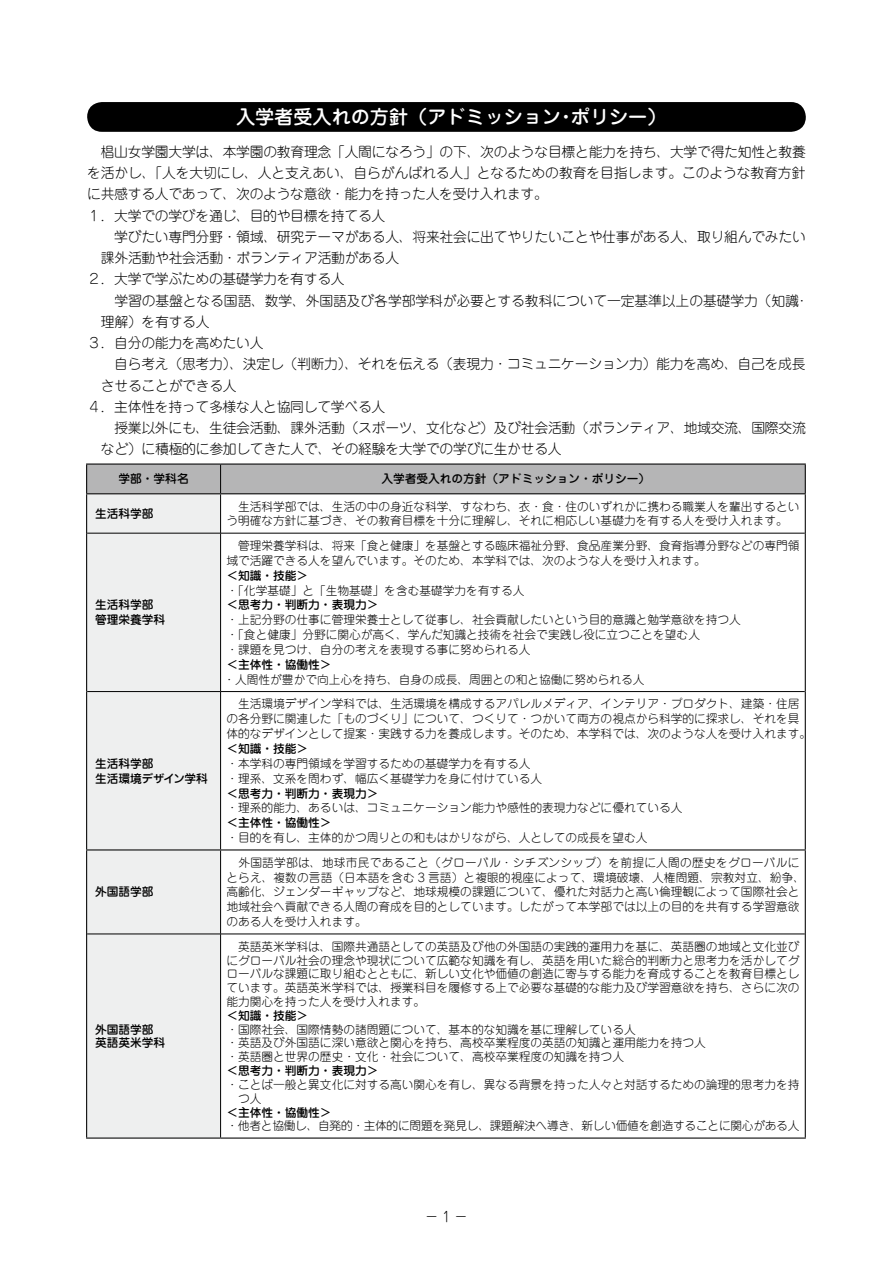
<style>
.page{position:relative;width:893px;height:1263px;background:#fff}
.page>*{position:absolute;margin:0;border:0;box-sizing:border-box;transform-origin:0 0}
.t1{font:500 19.2px "Jun 34 Pro";color:#fff}
.t2{font:300 13.8px "Jun 101 Pro";letter-spacing:-.02em;color:#000}
.t3{font:300 11.7px/14.9px "Jun 101 Pro";color:#000}
.t4{font:500 11.7px/14.9px "Jun 34 Pro";color:#000}
.t5{font:300 11.7px "Jun 101 Pro";letter-spacing:-.02em;color:#000}
</style>
<div class="page">
<div style="left:87px;top:102px;width:719px;height:30px;background:#000;border-radius:15px"></div>
<div style="left:87px;top:494px;width:133px;height:643px;background:#eeefef"></div>
<hr style="left:220px;top:494px;width:1px;height:39px;background:#000">
<hr style="left:220px;top:533px;width:1px;height:158px;background:#000">
<hr style="left:87px;top:934px;width:134px;height:1px;background:#000">
<hr style="left:221px;top:934px;width:584px;height:1px;background:#000">
<hr style="left:86px;top:1137px;width:135px;height:1px;background:#000">
<hr style="left:221px;top:1137px;width:585px;height:1px;background:#000">
<hr style="left:220px;top:692px;width:1px;height:157px;background:#000">
<hr style="left:220px;top:850px;width:1px;height:84px;background:#000">
<hr style="left:220px;top:934px;width:1px;height:203px;background:#000">
<hr style="left:86px;top:494px;width:1px;height:39px;background:#000">
<hr style="left:805px;top:494px;width:1px;height:39px;background:#000">
<hr style="left:86px;top:533px;width:1px;height:158px;background:#000">
<hr style="left:805px;top:533px;width:1px;height:158px;background:#000">
<hr style="left:86px;top:691px;width:1px;height:158px;background:#000">
<hr style="left:805px;top:691px;width:1px;height:158px;background:#000">
<hr style="left:86px;top:850px;width:1px;height:84px;background:#000">
<hr style="left:805px;top:850px;width:1px;height:84px;background:#000">
<hr style="left:86px;top:934px;width:1px;height:203px;background:#000">
<hr style="left:805px;top:934px;width:1px;height:203px;background:#000">
<hr style="left:86px;top:463px;width:135px;height:2px;background:#000">
<hr style="left:221px;top:463px;width:585px;height:2px;background:#000">
<svg style="left:86px;top:464px;width:720px;height:30px;background:#acacad"></svg>
<hr style="left:87px;top:533px;width:134px;height:1px;background:#000">
<hr style="left:221px;top:533px;width:584px;height:1px;background:#000">
<hr style="left:87px;top:691px;width:134px;height:1px;background:#000">
<hr style="left:221px;top:691px;width:584px;height:1px;background:#000">
<hr style="left:86px;top:849px;width:135px;height:1px;background:#000">
<hr style="left:221px;top:849px;width:585px;height:1px;background:#000">
<h1 class="t1" style="left:236px;top:102px;width:432px">入学者受入れの方針（アドミッション・ポリシー）</h1>
<p class="t2" style="left:87px;top:141px;width:720px">　椙山女学園大学は、本学園の教育理念「人間になろう」の下、次のような目標と能力を持ち、大学で得た知性と教養</p>
<p class="t2" style="left:87px;top:162px;width:720px">を活かし、「人を大切にし、人と支えあい、自らがんばれる人」となるための教育を目指します。このような教育方針</p>
<p class="t2" style="left:87px;top:183px;width:462px">に共感する人であって、次のような意欲・能力を持った人を受け入れます。</p>
<p class="t2" style="left:87px;top:204px;width:300px">１．大学での学びを通じ、目的や目標を持てる人</p>
<p class="t2" style="left:87px;top:226px;width:720px">　　学びたい専門分野・領域、研究テーマがある人、将来社会に出てやりたいことや仕事がある人、取り組んでみたい</p>
<p class="t2" style="left:101px;top:247px;width:300px">課外活動や社会活動・ボランティア活動がある人</p>
<p class="t2" style="left:87px;top:268px;width:259px">２．大学で学ぶための基礎学力を有する人</p>
<p class="t2" style="left:87px;top:289px;width:720px">　　学習の基盤となる国語、数学、外国語及び各学部学科が必要とする教科について一定基準以上の基礎学力（知識･</p>
<p class="t2" style="left:101px;top:311px;width:110px">理解）を有する人</p>
<p class="t2" style="left:87px;top:332px;width:178px">３．自分の能力を高めたい人</p>
<p class="t2" style="left:87px;top:353px;width:720px">　　自ら考え（思考力）、決定し（判断力）、それを伝える（表現力・コミュニケーション力）能力を高め、自己を成長</p>
<p class="t2" style="left:101px;top:374px;width:137px">させることができる人</p>
<p class="t2" style="left:87px;top:396px;width:300px">４．主体性を持って多様な人と協同して学べる人</p>
<p class="t2" style="left:87px;top:417px;width:720px">　　授業以外にも、生徒会活動、課外活動（スポーツ、文化など）及び社会活動（ボランティア、地域交流、国際交流</p>
<p class="t2" style="left:101px;top:438px;width:462px">など）に積極的に参加してきた人で、その経験を大学での学びに生かせる人</p>
<p class="t4" style="left:119px;top:470px;width:72px">学部・学科名</p>
<p class="t4" style="left:381px;top:470px;width:270px">入学者受入れの方針（アドミッション・ポリシー）</p>
<p class="t4" style="left:95px;top:505px;width:60px">生活科学部</p>
<p class="t3" style="left:226px;top:497px;width:574px">　生活科学部では、生活の中の身近な科学、すなわち、衣・食・住のいずれかに携わる職業人を輩出するという明確な方針に基づき、その教育目標を十分に理解し、それに相応しい基礎力を有する人を受け入れます。</p>
<p class="t4" style="left:95px;top:596px;width:72px">生活科学部管理栄養学科</p>
<p class="t4" style="left:95px;top:755px;width:114px">生活科学部<br>生活環境デザイン学科</p>
<p class="t4" style="left:95px;top:883px;width:60px">外国語学部</p>
<p class="t4" style="left:95px;top:1021px;width:72px;line-height:13.8px">外国語学部英語英米学科</p>
<p class="t3" style="left:226px;top:537px;width:574px">　管理栄養学科は、将来「食と健康」を基盤とする臨床福祉分野、食品産業分野、食育指導分野などの専門領域で活躍できる人を望んでいます。そのため、本学科では、次のような人を受け入れます。</p>
<p class="t4" style="left:226px;top:567px;width:83px">＜知識・技能＞</p>
<p class="t3" style="left:226px;top:581px;width:300px">・「化学基礎」と「生物基礎」を含む基礎学力を有する人</p>
<p class="t4" style="left:226px;top:596px;width:154px">＜思考力・判断力・表現力＞</p>
<p class="t3" style="left:226px;top:611px;width:516px">・上記分野の仕事に管理栄養士として従事し、社会貢献したいという目的意識と勉学意欲を持つ人・「食と健康」分野に関心が高く、学んだ知識と技術を社会で実践し役に立つことを望む人<br>・課題を見つけ、自分の考えを表現する事に努められる人</p>
<p class="t4" style="left:226px;top:656px;width:107px">＜主体性・協働性＞</p>
<p class="t3" style="left:223px;top:671px;width:422px">・人間性が豊かで向上心を持ち、自身の成長、周囲との和と協働に努められる人</p>
<p class="t3" style="left:226px;top:695px;width:586px">　生活環境デザイン学科では、生活環境を構成するアパレルメディア、インテリア・プロダクト、建築・住居の各分野に関連した「ものづくり」について、つくりて・つかいて両方の視点から科学的に探求し、それを具体的なデザインとして提案・実践する力を養成します。そのため、本学科では、次のような人を受け入れます。</p>
<p class="t4" style="left:226px;top:740px;width:83px">＜知識・技能＞</p>
<p class="t3" style="left:226px;top:755px;width:317px">・本学科の専門領域を学習するための基礎学力を有する人・理系、文系を問わず、幅広く基礎学力を身に付けている人</p>
<p class="t4" style="left:226px;top:784px;width:154px">＜思考力・判断力・表現力＞</p>
<p class="t3" style="left:226px;top:799px;width:458px">・理系的能力、あるいは、コミュニケーション能力や感性的表現力などに優れている人</p>
<p class="t4" style="left:226px;top:814px;width:107px">＜主体性・協働性＞</p>
<p class="t3" style="left:226px;top:829px;width:422px">・目的を有し、主体的かつ周りとの和もはかりながら、人としての成長を望む人</p>
<p class="t3" style="left:226px;top:853px;width:580px">　外国語学部は、地球市民であること（グローバル・シチズンシップ）を前提に人間の歴史をグローバルにとらえ、複数の言語（日本語を含む 3 言語）と複眼的視座によって、環境破壊、人権問題、宗教対立、紛争、高齢化、ジェンダーギャップなど、地球規模の課題について、優れた対話力と高い倫理観によって国際社会と地域社会へ貢献できる人間の育成を目的としています。したがって本学部では以上の目的を共有する学習意欲のある人を受け入れます。</p>
<p class="t3" style="left:226px;top:938px;width:574px;line-height:13.8px;text-align:justify">　英語英米学科は、国際共通語としての英語及び他の外国語の実践的運用力を基に、英語圏の地域と文化並びにグローバル社会の理念や現状について広範な知識を有し、英語を用いた総合的判断力と思考力を活かしてグローバルな課題に取り組むとともに、新しい文化や価値の創造に寄与する能力を育成することを教育目標としています。英語英米学科では、授業科目を履修する上で必要な基礎的な能力及び学習意欲を持ち、さらに次の能力関心を持った人を受け入れます。</p>
<p class="t4" style="left:226px;top:1007px;width:83px">＜知識・技能＞</p>
<p class="t3" style="left:226px;top:1021px;width:481px;line-height:13.8px">・国際社会、国際情勢の諸問題について、基本的な知識を基に理解している人<br>・英語及び外国語に深い意欲と関心を持ち、高校卒業程度の英語の知識と運用能力を持つ人・英語圏と世界の歴史・文化・社会について、高校卒業程度の知識を持つ人</p>
<p class="t4" style="left:226px;top:1062px;width:154px">＜思考力・判断力・表現力＞</p>
<p class="t3" style="left:238px;top:1076px;width:563px;line-height:13.8px;text-indent:-12px">・ことば一般と異文化に対する高い関心を有し、異なる背景を持った人々と対話するための論理的思考力を持つ人</p>
<p class="t4" style="left:226px;top:1103px;width:107px">＜主体性・協働性＞</p>
<p class="t5" style="left:226px;top:1117px;width:574px">・他者と協働し、自発的・主体的に問題を発見し、課題解決へ導き、新しい価値を創造することに関心がある人</p>
<p class="t2" style="left:425px;top:1206px;width:45px">−1−</p>
</div>
